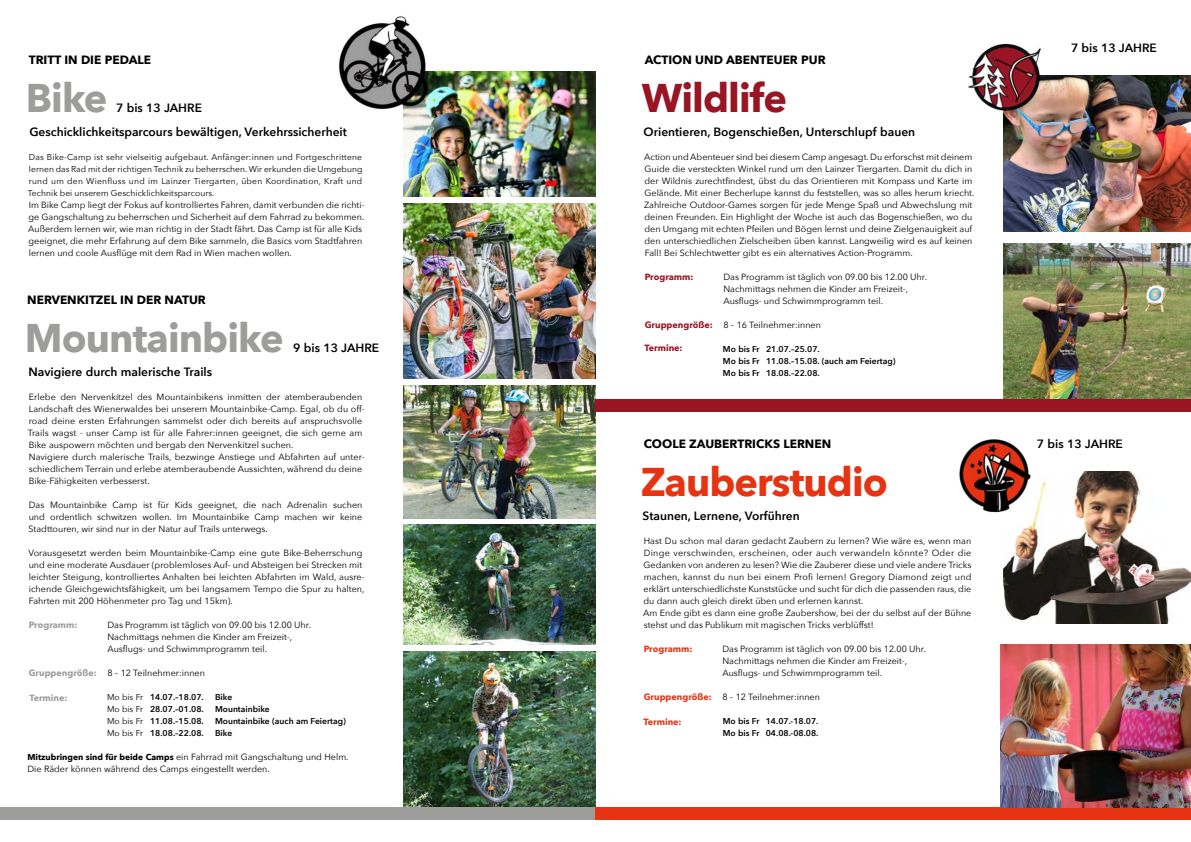
<style>
.page{position:relative;width:1191px;height:842px;background:#fff}
.page>*{position:absolute;margin:0;border:0;box-sizing:border-box;transform-origin:0 0}
.t1{font:700 40px "Avenir Next";letter-spacing:-.025em;color:#9d9d9c}
.t2{font:700 40px "Avenir Next";letter-spacing:-.025em;color:#e63312}
.t3{font:700 40px "Avenir Next";letter-spacing:-.025em;color:#991524}
.t4{font:600 12px "Avenir Next";color:#000}
.t5{font:700 12px "Avenir Next";color:#000}
.t6{font:9px/12px "Avenir Next";color:#000}
.t7{font:700 9px "Avenir Next";color:#9d9d9c}
.t8{font:700 9px "Avenir Next";color:#991524}
.t9{font:700 9px "Avenir Next";color:#e63312}
.t10{font:8.5px/12px "Avenir Next";letter-spacing:.005em;color:#000;text-align:justify}
.t11{font:600 8.5px/12px "Avenir Next";color:#000}
.s1{font-weight:700;color:#9d9d9c}
.s2{font-weight:400}
.s3{font-weight:700;font-size:8.5px}
.s4{font-weight:700;color:#991524}
.s5{font-weight:700;color:#e63312}
</style>
<div class="page">
<img style="left:403px;top:72px;width:192px;height:124px">
<img style="left:403px;top:525px;width:192px;height:119px">
<img style="left:403px;top:386px;width:192px;height:132px">
<img style="left:339px;top:16px;width:90px;height:105px">
<img style="left:403px;top:204px;width:192px;height:174px">
<img style="left:403px;top:652px;width:192px;height:156px">
<div style="left:0;top:808px;width:595px;height:12px;background:#9d9d9c"></div>
<img style="left:1004px;top:75px;width:186px;height:157px">
<img style="left:1004px;top:243px;width:186px;height:157px">
<div style="left:595px;top:808px;width:596px;height:12px;background:#e63312"></div>
<img style="left:968px;top:43px;width:76px;height:77px">
<div style="left:595px;top:400px;width:596px;height:12px;background:#991524"></div>
<img style="left:1003px;top:471px;width:187px;height:153px">
<img style="left:1000px;top:645px;width:190px;height:163px">
<img style="left:959px;top:439px;width:81px;height:74px">
<h2 class="t5" style="left:29px;top:53px;width:124px">TRITT IN DIE PEDALE</h2>
<h1 class="t1" style="left:26px;top:74px;width:83px">Bike</h1>
<h2 class="t4" style="left:116px;top:102px;width:87px">7 bis 13 JAHRE</h2>
<h2 class="t4" style="left:29px;top:126px;width:319px">Geschicklichkeitsparcours bewältigen, Verkehrssicherheit</h2>
<p class="t10" style="left:28px;top:151px;width:336px">Das Bike-Camp ist sehr vielseitig aufgebaut. Anfänger:innen und Fortgeschrittene lernen das Rad mit der richtigen Technik zu beherrschen. Wir erkunden die Umgebung rund um den Wienfluss und im Lainzer Tiergarten, üben Koordination, Kraft und Technik bei unserem Geschicklichkeitsparcours.</p>
<p class="t6" style="left:28px;top:199px;width:338px">Im Bike Camp liegt der Fokus auf kontrolliertes Fahren, damit verbunden die richti&shy;ge Gangschaltung zu beherrschen und Sicherheit auf dem Fahrrad zu bekommen.<br>Außerdem lernen wir, wie man richtig in der Stadt fährt. Das Camp ist für alle Kids geeignet, die mehr Erfahrung auf dem Bike sammeln, die Basics vom Stadtfahren lernen und coole Ausflüge mit dem Rad in Wien machen wollen.</p>
<h2 class="t5" style="left:27px;top:293px;width:180px">NERVENKITZEL IN DER NATUR</h2>
<h1 class="t1" style="left:25px;top:314px;width:260px">Mountainbike</h1>
<h2 class="t4" style="left:28px;top:366px;width:185px">Navigiere durch malerische Trails</h2>
<h2 class="t4" style="left:293px;top:342px;width:87px">9 bis 13 JAHRE</h2>
<p class="t6" style="left:28px;top:391px;width:338px">Erlebe den Nervenkitzel des Mountainbikens inmitten der atemberaubenden Landschaft des Wienerwaldes bei unserem Mountainbike-Camp. Egal, ob du off&shy;road deine ersten Erfahrungen sammelst oder dich bereits auf anspruchsvolle Trails wagst - unser Camp ist für alle Fahrer:innen geeignet, die sich gerne am Bike auspowern möchten und bergab den Nervenkitzel suchen.<br>Navigiere durch malerische Trails, bezwinge Anstiege und Abfahrten auf unter&shy;schiedlichem Terrain und erlebe atemberaubende Aussichten, während du deine Bike-Fähigkeiten verbesserst.</p>
<p class="t6" style="left:29px;top:499px;width:335px;text-align:justify">Das Mountainbike Camp ist für Kids geeignet, die nach Adrenalin suchen und ordentlich schwitzen wollen. Im Mountainbike Camp machen wir keine Stadttouren, wir sind nur in der Natur auf Trails unterwegs.</p>
<p class="t6" style="left:28px;top:547px;width:338px">Vorausgesetzt werden beim Mountainbike-Camp eine gute Bike-Beherrschung und eine moderate Ausdauer (problemloses Auf- und Absteigen bei Strecken mit leichter Steigung, kontrolliertes Anhalten bei leichten Abfahrten im Wald, ausre&shy;ichende Gleichgewichtsfähigkeit, um bei langsamem Tempo die Spur zu halten, Fahrten mit 200 Höhenmeter pro Tag und 15km).</p>
<p class="t7" style="left:29px;top:619px;width:50px">Programm:</p>
<p class="t6" style="left:107px;top:619px;width:205px">Das Programm ist täglich von 09.00 bis 12.00 Uhr.<br>Nachmittags nehmen die Kinder am Freizeit-,<br>Ausflugs- und Schwimmprogramm teil.</p>
<p class="t6" style="left:29px;top:667px;width:178px"><span class="s1">Gruppengröße:</span> 8 – 12 Teilnehmer:innen</p>
<p class="t7" style="left:29px;top:692px;width:40px">Termine:</p>
<p class="t11" style="left:107px;top:691px;width:98px"><span class="s2">Mo bis Fr</span> 14.07.–18.07.</p>
<p class="t11" style="left:215px;top:691px;width:19px">Bike</p>
<p class="t11" style="left:107px;top:703px;width:98px"><span class="s2">Mo bis Fr</span> 28.07.–01.08.</p>
<p class="t11" style="left:215px;top:703px;width:56px">Mountainbike</p>
<p class="t11" style="left:107px;top:715px;width:98px"><span class="s2">Mo bis Fr</span> 11.08.–15.08.</p>
<p class="t11" style="left:215px;top:715px;width:132px">Mountainbike (auch am Feiertag)</p>
<p class="t11" style="left:107px;top:727px;width:98px"><span class="s2">Mo bis Fr</span> 18.08.–22.08.</p>
<p class="t11" style="left:215px;top:727px;width:19px">Bike</p>
<p class="t6" style="left:27px;top:751px;width:323px"><span class="s3">Mitzubringen sind für beide Camps</span> ein Fahrrad mit Gangschaltung und Helm.<br>Die Räder können während des Camps eingestellt werden.</p>
<h2 class="t5" style="left:644px;top:53px;width:182px">ACTION UND ABENTEUER PUR</h2>
<h1 class="t3" style="left:642px;top:74px;width:147px">Wildlife</h1>
<h2 class="t4" style="left:643px;top:126px;width:273px">Orientieren, Bogenschießen, Unterschlupf bauen</h2>
<p class="t6" style="left:644px;top:151px;width:332px">Action und Abenteuer sind bei diesem Camp angesagt. Du erforschst mit deinem Guide die versteckten Winkel rund um den Lainzer Tiergarten. Damit du dich in der Wildnis zurechtfindest, übst du das Orientieren mit Kompass und Karte im Gelände. Mit einer Becherlupe kannst du feststellen, was so alles herum kriecht.<br>Zahlreiche Outdoor-Games sorgen für jede Menge Spaß und Abwechslung mit deinen Freunden. Ein Highlight der Woche ist auch das Bogenschießen, wo du den Umgang mit echten Pfeilen und Bögen lernst und deine Zielgenauigkeit auf den unterschiedlichen Zielscheiben üben kannst. Langweilig wird es auf keinen Fall! Bei Schlechtwetter gibt es ein alternatives Action-Programm.</p>
<p class="t8" style="left:645px;top:271px;width:50px">Programm:</p>
<p class="t6" style="left:723px;top:271px;width:205px">Das Programm ist täglich von 09.00 bis 12.00 Uhr.<br>Nachmittags nehmen die Kinder am Freizeit-,<br>Ausflugs- und Schwimmprogramm teil.</p>
<p class="t6" style="left:644px;top:319px;width:178px"><span class="s4">Gruppengröße:</span> 8 – 16 Teilnehmer:innen</p>
<p class="t8" style="left:644px;top:343px;width:40px">Termine:</p>
<p class="t11" style="left:723px;top:343px;width:174px">Mo bis Fr 21.07.–25.07.<br>Mo bis Fr 11.08.–15.08. (auch am Feiertag)<br>Mo bis Fr 18.08.–22.08.</p>
<h2 class="t5" style="left:643px;top:437px;width:189px">COOLE ZAUBERTRICKS LERNEN</h2>
<h1 class="t2" style="left:641px;top:458px;width:248px">Zauberstudio</h1>
<h2 class="t4" style="left:642px;top:510px;width:159px">Staunen, Lernene, Vorführen</h2>
<p class="t6" style="left:643px;top:535px;width:330px">Hast Du schon mal daran gedacht Zaubern zu lernen? Wie wäre es, wenn man Dinge verschwinden, erscheinen, oder auch verwandeln könnte? Oder die Gedanken von anderen zu lesen? Wie die Zauberer diese und viele andere Tricks machen, kannst du nun bei einem Profi lernen! Gregory Diamond zeigt und erklärt unterschiedlichste Kunststücke und sucht für dich die passenden raus, die du dann auch gleich direkt üben und erlernen kannst.<br>Am Ende gibt es dann eine große Zaubershow, bei der du selbst auf der Bühne stehst und das Publikum mit magischen Tricks verblüffst!</p>
<p class="t9" style="left:644px;top:643px;width:50px">Programm:</p>
<p class="t6" style="left:722px;top:643px;width:205px">Das Programm ist täglich von 09.00 bis 12.00 Uhr.<br>Nachmittags nehmen die Kinder am Freizeit-,<br>Ausflugs- und Schwimmprogramm teil.</p>
<p class="t6" style="left:643px;top:691px;width:178px"><span class="s5">Gruppengröße:</span> 8 – 12 Teilnehmer:innen</p>
<p class="t9" style="left:643px;top:717px;width:40px">Termine:</p>
<p class="t11" style="left:722px;top:715px;width:97px">Mo bis Fr 14.07.-18.07.<br>Mo bis Fr 04.08.-08.08.</p>
<h2 class="t4" style="left:1071px;top:42px;width:87px">7 bis 13 JAHRE</h2>
<h2 class="t4" style="left:1037px;top:438px;width:87px">7 bis 13 JAHRE</h2>
</div>
